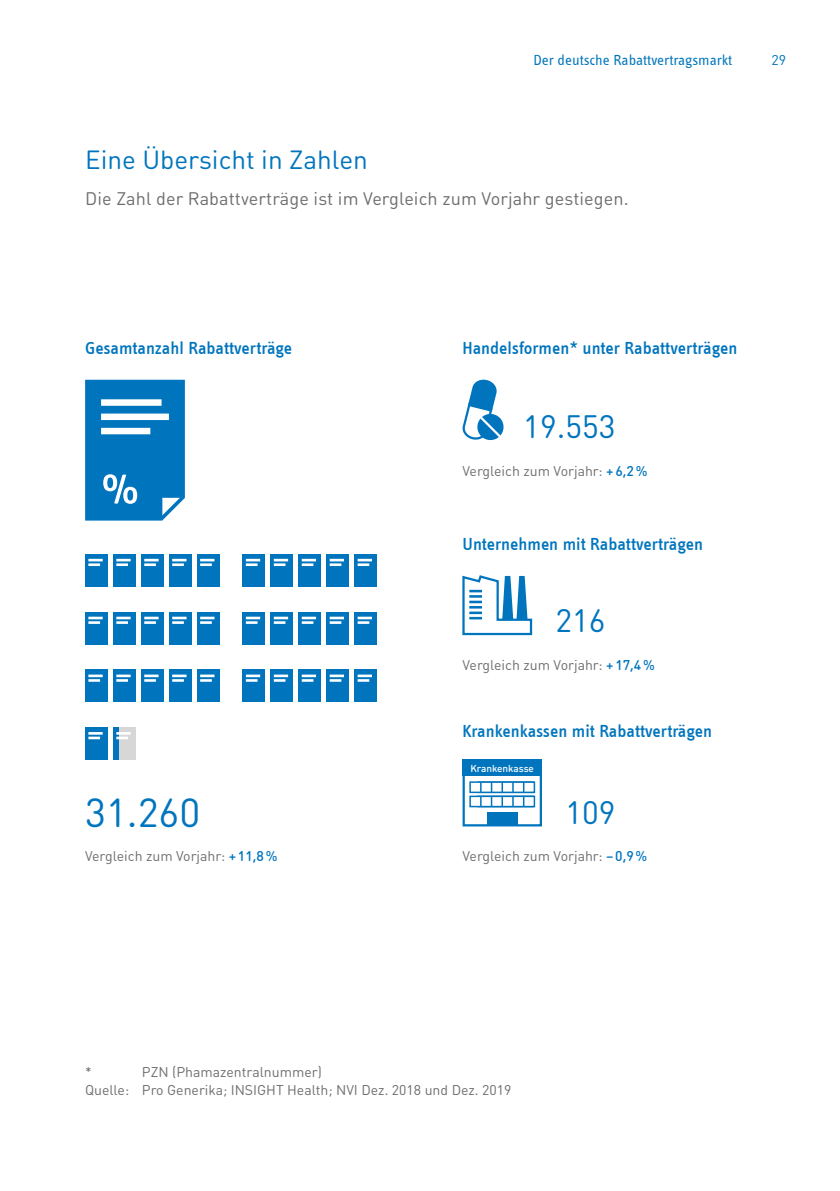
<style>
.page{position:relative;width:840px;height:1191px;background:#fff}
.page>*{position:absolute;margin:0;border:0;box-sizing:border-box;transform-origin:0 0}
.t1{font:40px "DIN Round OT";color:#0075be}
.t2{font:32px "DIN Round OT";color:#0075be}
.t3{font:26px "DIN Round OT";color:#0075be}
.t4{font:500 18px "Info Text";color:#0075be}
.t5{font:18px "DIN Round OT";letter-spacing:.005em;color:#6e6e6e}
.t6{font:15px "Info Text Regular Tf";color:#0075be}
.t7{font:14px/18px "DIN Round OT";color:#6e6e6e}
.t8{font:14px "DIN Round OT";color:#0075be}
.t9{font:500 10px "DIN Round OT";color:#fff}
.s1{font-weight:500;color:#0075be}
</style>
<div class="page">
<div style="left:85px;top:554px;width:22px;height:32px;background:#0075be"></div>
<svg style="left:88px;top:559px;width:15px;height:7px"></svg>
<div style="left:113px;top:554px;width:22px;height:32px;background:#0075be"></div>
<svg style="left:116px;top:559px;width:14px;height:7px"></svg>
<div style="left:141px;top:554px;width:22px;height:32px;background:#0075be"></div>
<svg style="left:144px;top:559px;width:14px;height:7px"></svg>
<div style="left:169px;top:554px;width:22px;height:32px;background:#0075be"></div>
<svg style="left:172px;top:559px;width:14px;height:7px"></svg>
<div style="left:197px;top:554px;width:22px;height:32px;background:#0075be"></div>
<svg style="left:200px;top:559px;width:14px;height:7px"></svg>
<div style="left:242px;top:554px;width:23px;height:32px;background:#0075be"></div>
<svg style="left:246px;top:559px;width:14px;height:7px"></svg>
<div style="left:270px;top:554px;width:23px;height:32px;background:#0075be"></div>
<svg style="left:274px;top:559px;width:14px;height:7px"></svg>
<div style="left:298px;top:554px;width:23px;height:32px;background:#0075be"></div>
<svg style="left:301px;top:559px;width:15px;height:7px"></svg>
<div style="left:326px;top:554px;width:22px;height:32px;background:#0075be"></div>
<svg style="left:329px;top:559px;width:15px;height:7px"></svg>
<div style="left:354px;top:554px;width:22px;height:32px;background:#0075be"></div>
<svg style="left:357px;top:559px;width:15px;height:7px"></svg>
<svg style="left:462px;top:379px;width:42px;height:62px"></svg>
<div style="left:85px;top:727px;width:22px;height:32px;background:#0075be"></div>
<svg style="left:88px;top:732px;width:15px;height:7px"></svg>
<div style="left:113px;top:727px;width:22px;height:32px;background:#d8d7d7"></div>
<div style="left:113px;top:727px;width:6px;height:32px;background:#0075be"></div>
<svg style="left:116px;top:732px;width:14px;height:7px"></svg>
<svg style="left:85px;top:379px;width:100px;height:142px;background:#2589c7"></svg>
<div style="left:85px;top:612px;width:22px;height:32px;background:#0075be"></div>
<hr style="left:88px;top:616px;width:15px;height:3px;background:#fff">
<svg style="left:88px;top:621px;width:12px;height:3px"></svg>
<div style="left:113px;top:612px;width:22px;height:32px;background:#0075be"></div>
<hr style="left:116px;top:616px;width:14px;height:3px;background:#fff">
<svg style="left:116px;top:621px;width:12px;height:3px"></svg>
<div style="left:141px;top:612px;width:22px;height:32px;background:#0075be"></div>
<hr style="left:144px;top:616px;width:14px;height:3px;background:#fff">
<svg style="left:144px;top:621px;width:12px;height:3px"></svg>
<div style="left:169px;top:612px;width:22px;height:32px;background:#0075be"></div>
<hr style="left:172px;top:616px;width:14px;height:3px;background:#fff">
<svg style="left:172px;top:621px;width:12px;height:3px"></svg>
<div style="left:197px;top:612px;width:22px;height:32px;background:#0075be"></div>
<hr style="left:200px;top:616px;width:14px;height:3px;background:#fff">
<svg style="left:200px;top:621px;width:12px;height:3px"></svg>
<div style="left:85px;top:670px;width:22px;height:32px;background:#0075be"></div>
<hr style="left:88px;top:674px;width:15px;height:3px;background:#fff">
<svg style="left:88px;top:679px;width:12px;height:3px"></svg>
<div style="left:113px;top:670px;width:22px;height:32px;background:#0075be"></div>
<hr style="left:116px;top:674px;width:14px;height:3px;background:#fff">
<svg style="left:116px;top:679px;width:12px;height:3px"></svg>
<div style="left:141px;top:670px;width:22px;height:32px;background:#0075be"></div>
<hr style="left:144px;top:674px;width:14px;height:3px;background:#fff">
<svg style="left:144px;top:679px;width:12px;height:3px"></svg>
<div style="left:169px;top:670px;width:22px;height:32px;background:#0075be"></div>
<hr style="left:172px;top:674px;width:14px;height:3px;background:#fff">
<svg style="left:172px;top:679px;width:12px;height:3px"></svg>
<div style="left:197px;top:670px;width:22px;height:32px;background:#0075be"></div>
<hr style="left:200px;top:674px;width:14px;height:3px;background:#fff">
<svg style="left:200px;top:679px;width:12px;height:3px"></svg>
<div style="left:242px;top:612px;width:23px;height:32px;background:#0075be"></div>
<hr style="left:246px;top:616px;width:14px;height:3px;background:#fff">
<svg style="left:246px;top:621px;width:11px;height:3px"></svg>
<div style="left:270px;top:612px;width:23px;height:32px;background:#0075be"></div>
<hr style="left:274px;top:616px;width:14px;height:3px;background:#fff">
<svg style="left:274px;top:621px;width:11px;height:3px"></svg>
<div style="left:298px;top:612px;width:23px;height:32px;background:#0075be"></div>
<hr style="left:301px;top:616px;width:15px;height:3px;background:#fff">
<svg style="left:301px;top:621px;width:12px;height:3px"></svg>
<div style="left:326px;top:612px;width:22px;height:32px;background:#0075be"></div>
<hr style="left:329px;top:616px;width:15px;height:3px;background:#fff">
<svg style="left:329px;top:621px;width:12px;height:3px"></svg>
<div style="left:354px;top:612px;width:22px;height:32px;background:#0075be"></div>
<hr style="left:357px;top:616px;width:15px;height:3px;background:#fff">
<svg style="left:357px;top:621px;width:12px;height:3px"></svg>
<div style="left:242px;top:670px;width:23px;height:32px;background:#0075be"></div>
<hr style="left:246px;top:674px;width:14px;height:3px;background:#fff">
<svg style="left:246px;top:679px;width:11px;height:3px"></svg>
<div style="left:270px;top:670px;width:23px;height:32px;background:#0075be"></div>
<hr style="left:274px;top:674px;width:14px;height:3px;background:#fff">
<svg style="left:274px;top:679px;width:11px;height:3px"></svg>
<div style="left:298px;top:670px;width:23px;height:32px;background:#0075be"></div>
<hr style="left:301px;top:674px;width:15px;height:3px;background:#fff">
<svg style="left:301px;top:679px;width:12px;height:3px"></svg>
<div style="left:326px;top:670px;width:22px;height:32px;background:#0075be"></div>
<hr style="left:329px;top:674px;width:15px;height:3px;background:#fff">
<svg style="left:329px;top:679px;width:12px;height:3px"></svg>
<div style="left:354px;top:670px;width:22px;height:32px;background:#0075be"></div>
<hr style="left:357px;top:674px;width:15px;height:3px;background:#fff">
<svg style="left:357px;top:679px;width:12px;height:3px"></svg>
<div style="left:462px;top:773px;width:79px;height:53px;background:#fff;border:2px solid #0075be"></div>
<div style="left:487px;top:812px;width:30px;height:12px;background:#0075be"></div>
<div style="left:469px;top:795px;width:66px;height:12px;background:#fff;border:2px solid #0075be"></div>
<div style="left:469px;top:781px;width:66px;height:12px;background:#fff;border:2px solid #0075be"></div>
<svg style="left:490px;top:782px;width:2px;height:24px"></svg>
<svg style="left:501px;top:782px;width:1px;height:24px"></svg>
<svg style="left:512px;top:782px;width:1px;height:24px"></svg>
<svg style="left:522px;top:782px;width:2px;height:24px"></svg>
<svg style="left:480px;top:782px;width:1px;height:24px"></svg>
<div style="left:462px;top:759px;width:79px;height:17px;background:#0075be"></div>
<svg style="left:462px;top:575px;width:71px;height:61px"></svg>
<p class="t6" style="left:533px;top:52px;width:200px">Der deutsche Rabattvertragsmarkt</p>
<p class="t8" style="left:771px;top:51px;width:16px">29</p>
<h3 class="t3" style="left:85px;top:143px;width:284px">Eine Übersicht in Zahlen</h3>
<p class="t5" style="left:85px;top:187px;width:544px">Die Zahl der Rabattverträge ist im Vergleich zum Vorjahr gestiegen.</p>
<p class="t4" style="left:85px;top:338px;width:208px">Gesamtanzahl Rabattverträge</p>
<p class="t4" style="left:462px;top:338px;width:276px">Handelsformen* unter Rabattverträgen</p>
<h2 class="t2" style="left:523px;top:407px;width:94px">19.553</h2>
<p class="t7" style="left:462px;top:461px;width:186px">Vergleich zum Vorjahr: <span class="s1">+6,2%</span></p>
<p class="t4" style="left:462px;top:533px;width:242px">Unternehmen mit Rabattverträgen</p>
<h2 class="t2" style="left:555px;top:601px;width:52px">216</h2>
<p class="t7" style="left:462px;top:655px;width:194px">Vergleich zum Vorjahr: <span class="s1">+17,4%</span></p>
<p class="t4" style="left:462px;top:721px;width:251px">Krankenkassen mit Rabattverträgen</p>
<h1 class="t1" style="left:85px;top:788px;width:117px">31.260</h1>
<p class="t7" style="left:85px;top:847px;width:194px">Vergleich zum Vorjahr: <span class="s1">+11,8%</span></p>
<p class="t9" style="left:470px;top:761px;width:65px">Krankenkasse</p>
<h2 class="t2" style="left:565px;top:792px;width:52px">109</h2>
<p class="t7" style="left:462px;top:847px;width:186px">Vergleich zum Vorjahr: <span class="s1">–0,9%</span></p>
<p class="t7" style="left:85px;top:1062px;width:427px;text-indent:57px">PZN (Phamazentralnummer)<br>Quelle: Pro Generika; INSIGHT Health; NVI Dez. 2018 und Dez. 2019</p>
<p class="t7" style="left:85px;top:1062px;width:8px">*</p>
</div>
